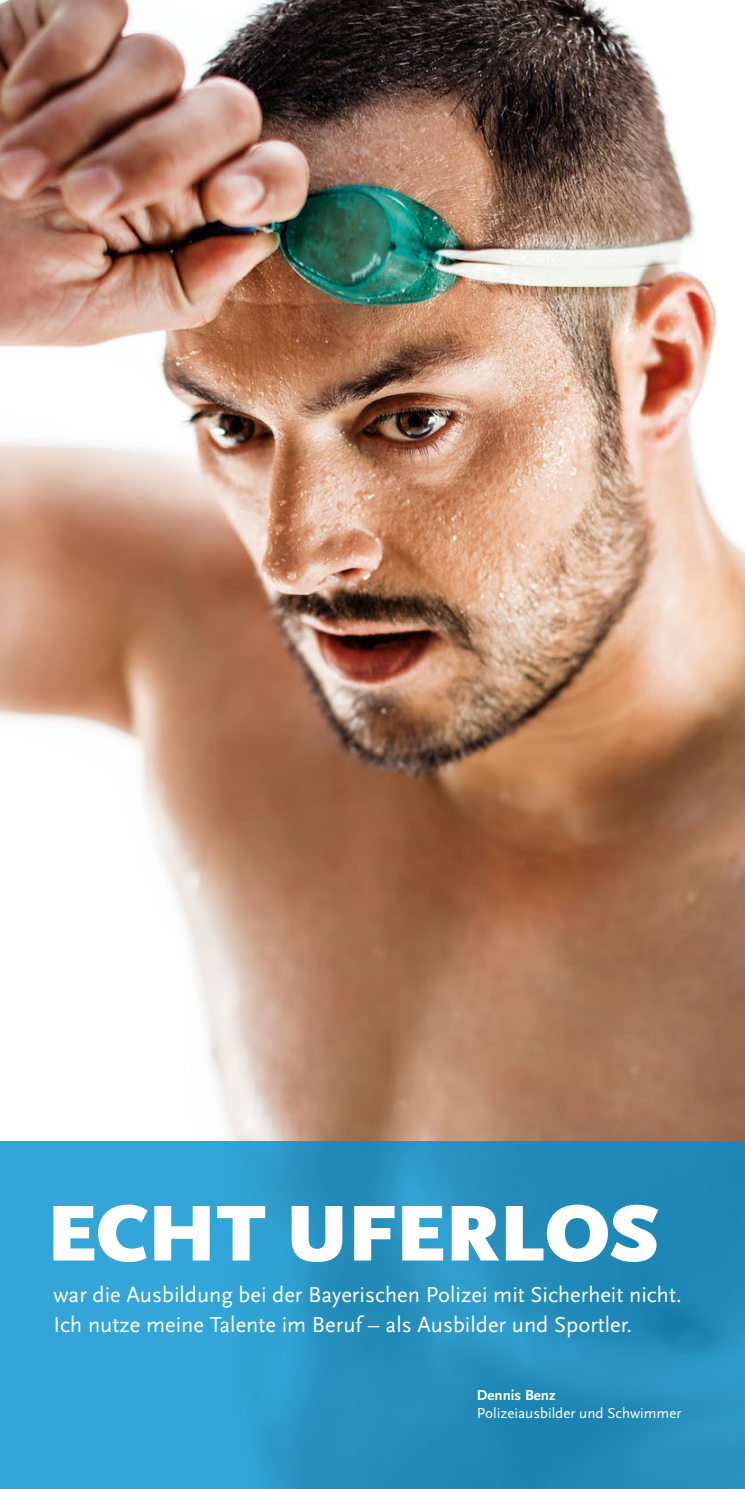
<style>
.page{position:relative;width:745px;height:1489px;background:#fff}
.page>*{position:absolute;margin:0;border:0;box-sizing:border-box;transform-origin:0 0}
.t1{font:900 82.5px "Scala Sans";color:#fff}
.t2{font:22.5px/30px "Scala Sans";color:#fff}
.t3{font:15px "Scala Sans";color:#fff}
.t4{font:700 15px "Scala Sans";color:#fff}
</style>
<div class="page">
<img style="left:0;top:0;width:744px;height:1141px">
<svg style="left:0;top:1141px;width:744px;height:347px;background:#2996c6"></svg>
<h1 class="t1" style="left:47px;top:1188px;width:613px">ECHT UFERLOS</h1>
<p class="t2" style="left:54px;top:1279px;width:629px">war die Ausbildung bei der Bayerischen Polizei mit Sicherheit nicht.<br>Ich nutze meine Talente im Beruf – als Ausbilder und Sportler.</p>
<p class="t4" style="left:476px;top:1387px;width:80px">Dennis Benz</p>
<p class="t3" style="left:476px;top:1404px;width:206px">Polizeiausbilder und Schwimmer</p>
</div>
